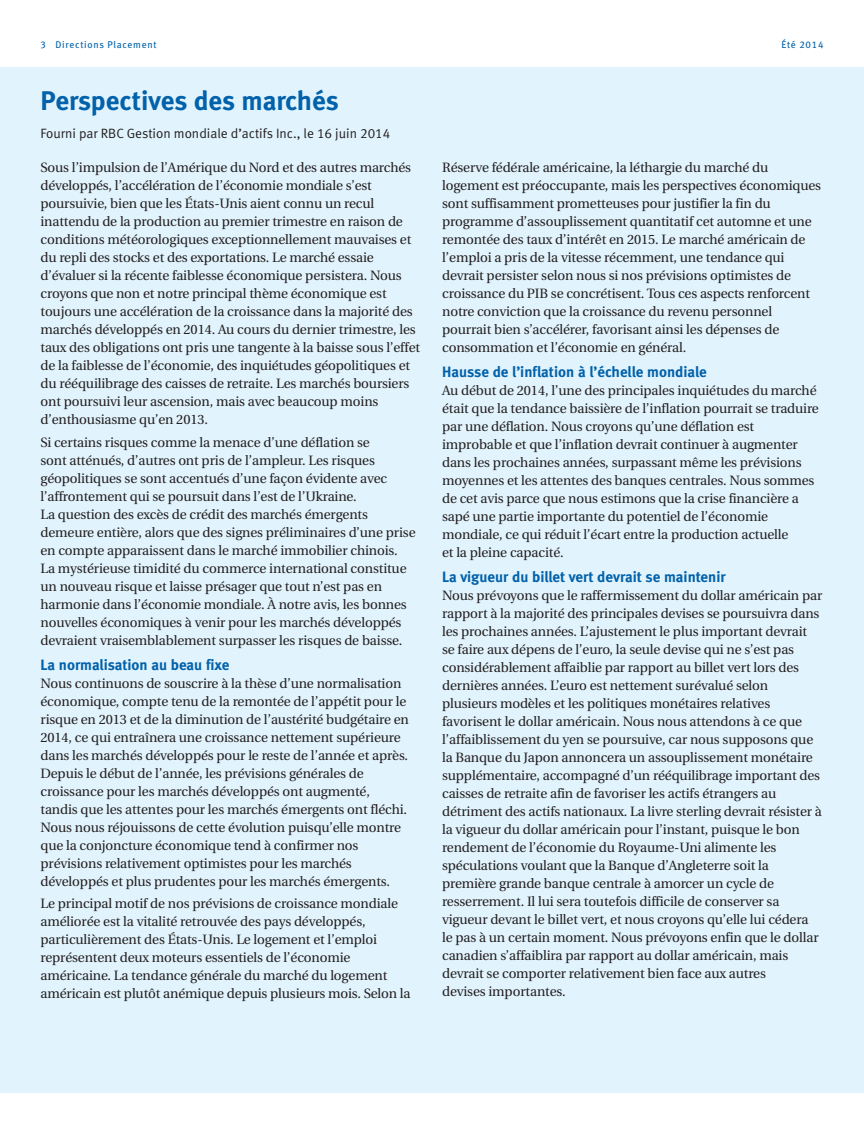
<style>
.page{position:relative;width:864px;height:1134px;background:#fff}
.page>*{position:absolute;margin:0;border:0;box-sizing:border-box;transform-origin:0 0}
.t1{font:27px "Meta Bold LF";color:#0161aa}
.t2{font:15px "Meta Bold LF";color:#0161aa}
.t3{font:13.5px/18px "Utopia";letter-spacing:-.01em;color:#231f20}
.t4{font:13.5px "Meta Normal LF";color:#231f20}
.t5{font:9.75px "Meta Book LF";letter-spacing:.075em;color:#0161aa}
</style>
<div class="page">
<div style="left:0;top:68px;width:864px;height:1026px;background:#e1f3fc"></div>
<p class="t5" style="left:40px;top:39px;width:118px">3 Directions Placement</p>
<p class="t5" style="left:781px;top:39px;width:44px">Été 2014</p>
<h1 class="t1" style="left:40px;top:85px;width:300px">Perspectives des marchés</h1>
<p class="t4" style="left:40px;top:126px;width:351px">Fourni par RBC Gestion mondiale d’actifs Inc., le 16 juin 2014</p>
<p class="t3" style="left:40px;top:159px;width:381px">Sous l’impulsion de l’Amérique du Nord et des autres marchés développés, l’accélération de l’économie mondiale s’est poursuivie, bien que les États-Unis aient connu un recul inattendu de la production au premier trimestre en raison de conditions météorologiques exceptionnellement mauvaises et du repli des stocks et des exportations. Le marché essaie d’évaluer si la récente faiblesse économique persistera. Nous croyons que non et notre principal thème économique est toujours une accélération de la croissance dans la majorité des marchés développés en 2014. Au cours du dernier trimestre, les taux des obligations ont pris une tangente à la baisse sous l’effet de la faiblesse de l’économie, des inquiétudes géopolitiques et du rééquilibrage des caisses de retraite. Les marchés boursiers ont poursuivi leur ascension, mais avec beaucoup moins d’enthousiasme qu’en 2013.</p>
<p class="t3" style="left:40px;top:433px;width:377px">Si certains risques comme la menace d’une déflation se<br>sont atténués, d’autres ont pris de l’ampleur. Les risques géopolitiques se sont accentués d’une façon évidente avec l’affrontement qui se poursuit dans l’est de l’Ukraine.<br>La question des excès de crédit des marchés émergents demeure entière, alors que des signes préliminaires d’une prise en compte apparaissent dans le marché immobilier chinois.<br>La mystérieuse timidité du commerce international constitue un nouveau risque et laisse présager que tout n’est pas en harmonie dans l’économie mondiale. À notre avis, les bonnes nouvelles économiques à venir pour les marchés développés devraient vraisemblablement surpasser les risques de baisse.</p>
<p class="t2" style="left:40px;top:656px;width:191px">La normalisation au beau fixe</p>
<p class="t3" style="left:40px;top:674px;width:370px">Nous continuons de souscrire à la thèse d’une normalisation économique, compte tenu de la remontée de l’appétit pour le risque en 2013 et de la diminution de l’austérité budgétaire en 2014, ce qui entraînera une croissance nettement supérieure dans les marchés développés pour le reste de l’année et après.<br>Depuis le début de l’année, les prévisions générales de croissance pour les marchés développés ont augmenté, tandis que les attentes pour les marchés émergents ont fléchi.<br>Nous nous réjouissons de cette évolution puisqu’elle montre que la conjoncture économique tend à confirmer nos prévisions relativement optimistes pour les marchés développés et plus prudentes pour les marchés émergents.</p>
<p class="t3" style="left:40px;top:895px;width:372px">Le principal motif de nos prévisions de croissance mondiale améliorée est la vitalité retrouvée des pays développés, particulièrement des États-Unis. Le logement et l’emploi représentent deux moteurs essentiels de l’économie américaine. La tendance générale du marché du logement américain est plutôt anémique depuis plusieurs mois. Selon la</p>
<p class="t3" style="left:442px;top:159px;width:381px">Réserve fédérale américaine, la léthargie du marché du logement est préoccupante, mais les perspectives économiques sont suffisamment prometteuses pour justifier la fin du programme d’assouplissement quantitatif cet automne et une remontée des taux d’intérêt en 2015. Le marché américain de l’emploi a pris de la vitesse récemment, une tendance qui devrait persister selon nous si nos prévisions optimistes de croissance du PIB se concrétisent. Tous ces aspects renforcent notre conviction que la croissance du revenu personnel pourrait bien s’accélérer, favorisant ainsi les dépenses de consommation et l’économie en général.</p>
<p class="t2" style="left:442px;top:363px;width:266px">Hausse de l’inflation à l’échelle mondiale</p>
<p class="t3" style="left:442px;top:382px;width:378px">Au début de 2014, l’une des principales inquiétudes du marché était que la tendance baissière de l’inflation pourrait se traduire par une déflation. Nous croyons qu’une déflation est improbable et que l’inflation devrait continuer à augmenter dans les prochaines années, surpassant même les prévisions moyennes et les attentes des banques centrales. Nous sommes de cet avis parce que nous estimons que la crise financière a sapé une partie importante du potentiel de l’économie mondiale, ce qui réduit l’écart entre la production actuelle<br>et la pleine capacité.</p>
<p class="t2" style="left:442px;top:568px;width:285px">La vigueur du billet vert devrait se maintenir</p>
<p class="t3" style="left:442px;top:587px;width:382px">Nous prévoyons que le raffermissement du dollar américain par rapport à la majorité des principales devises se poursuivra dans les prochaines années. L’ajustement le plus important devrait se faire aux dépens de l’euro, la seule devise qui ne s’est pas considérablement affaiblie par rapport au billet vert lors des dernières années. L’euro est nettement surévalué selon plusieurs modèles et les politiques monétaires relatives favorisent le dollar américain. Nous nous attendons à ce que l’affaiblissement du yen se poursuive, car nous supposons que la Banque du Japon annoncera un assouplissement monétaire supplémentaire, accompagné d’un rééquilibrage important des caisses de retraite afin de favoriser les actifs étrangers au détriment des actifs nationaux. La livre sterling devrait résister à la vigueur du dollar américain pour l’instant, puisque le bon rendement de l’économie du Royaume-Uni alimente les spéculations voulant que la Banque d’Angleterre soit la première grande banque centrale à amorcer un cycle de resserrement. Il lui sera toutefois difficile de conserver sa vigueur devant le billet vert, et nous croyons qu’elle lui cédera le pas à un certain moment. Nous prévoyons enfin que le dollar canadien s’affaiblira par rapport au dollar américain, mais devrait se comporter relativement bien face aux autres<br>devises importantes.</p>
</div>
